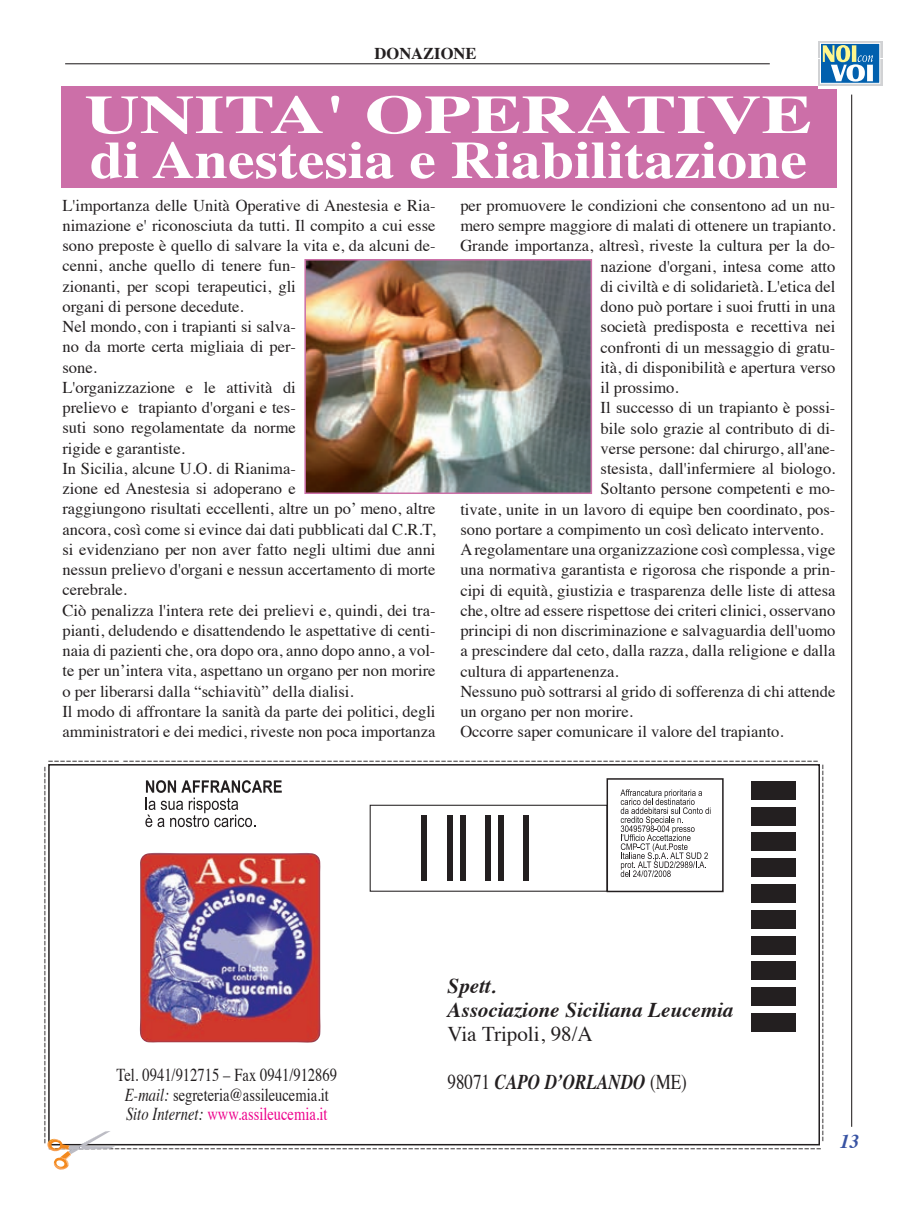
<style>
.page{position:relative;width:915px;height:1212px;background:#fff}
.page>*{position:absolute;margin:0;border:0;box-sizing:border-box;transform-origin:0 0}
.t1{font:700 54px "Times";color:#fff;scale:1.41 1}
.t2{font:700 52.5px "Times";color:#fff;scale:1.14 1}
.t3{font:italic 700 21px/24px "Times";color:#231f20}
.t4{font:italic 700 21px "Times";color:#231f20;scale:.81 1}
.t5{font:21px "Times";color:#231f20}
.t6{font:italic 700 19.5px "Times";color:#3853a3}
.t7{font:18.15px/19.8px "Times";color:#231f20;text-align:center;scale:.8 1}
.t8{font:18px "Times";color:#231f20}
.t9{font:16.5px/20.2px "Times";color:#231f20}
.t10{font:700 16.5px "Times";color:#231f20}
.s1{font-style:italic}
.s2{color:#ed028c}
.s3{font-weight:400;font-style:normal}
</style>
<div class="page">
<div style="left:61px;top:86px;width:776px;height:101px;background:#cc6fa8"></div>
<hr style="left:65px;top:63px;width:704px;height:1px;background:#231f20">
<hr style="left:850px;top:95px;width:1px;height:1032px;background:#231f20">
<svg style="left:818px;top:41px;width:65px;height:48px"></svg>
<div style="left:817px;top:41px;width:64px;height:16px;background:#d1d2d4"></div>
<svg style="left:818px;top:59px;width:63px;height:26px"></svg>
<div style="left:820px;top:43px;width:59px;height:40px;background:#0160ae;border:1px solid #fff"></div>
<svg style="left:822px;top:45px;width:50px;height:37px"></svg>
<img style="left:307px;top:262px;width:282px;height:229px">
<div style="left:304px;top:259px;width:288px;height:235px;border:2px solid #cc6fa8"></div>
<div style="left:751px;top:781px;width:44px;height:18px;background:#231f20"></div>
<div style="left:751px;top:807px;width:44px;height:18px;background:#231f20"></div>
<div style="left:751px;top:833px;width:44px;height:18px;background:#231f20"></div>
<div style="left:751px;top:858px;width:44px;height:18px;background:#231f20"></div>
<div style="left:751px;top:884px;width:44px;height:18px;background:#231f20"></div>
<div style="left:751px;top:910px;width:44px;height:18px;background:#231f20"></div>
<div style="left:751px;top:936px;width:44px;height:18px;background:#231f20"></div>
<div style="left:751px;top:962px;width:44px;height:18px;background:#231f20"></div>
<div style="left:751px;top:987px;width:44px;height:18px;background:#231f20"></div>
<div style="left:751px;top:1013px;width:44px;height:18px;background:#231f20"></div>
<div style="left:606px;top:778px;width:117px;height:114px;border:2px solid #231f20"></div>
<svg style="left:620px;top:789px;width:90px;height:88px"></svg>
<svg style="left:145px;top:780px;width:137px;height:47px"></svg>
<div style="left:369px;top:805px;width:238px;height:87px;border:1px solid #231f20"></div>
<div style="left:523px;top:815px;width:6px;height:66px;background:#231f20"></div>
<div style="left:498px;top:815px;width:5px;height:66px;background:#231f20"></div>
<div style="left:485px;top:815px;width:5px;height:66px;background:#231f20"></div>
<div style="left:459px;top:815px;width:6px;height:66px;background:#231f20"></div>
<div style="left:446px;top:815px;width:6px;height:66px;background:#231f20"></div>
<div style="left:421px;top:815px;width:5px;height:66px;background:#231f20"></div>
<div style="left:48px;top:764px;width:771px;height:381px;border:2px solid #231f20"></div>
<img style="left:139px;top:852px;width:182px;height:191px">
<svg style="left:47px;top:1131px;width:68px;height:39px"></svg>
<p class="t10" style="left:374px;top:37px;width:103px">DONAZIONE</p>
<h1 class="t1" style="left:85px;top:63px;width:517px">UNITA' OPERATIVE</h1>
<h2 class="t2" style="left:90px;top:110px;width:630px">di Anestesia e Riabilitazione</h2>
<p class="t9" style="left:62px;top:194px;width:374px">L'importanza delle Unità Operative di Anestesia e Ria&shy;nimazione e' riconosciuta da tutti. Il compito a cui esse sono preposte è quello di salvare la vita e, da alcuni de&shy;cenni, anche quello di tenere fun-<br>zionanti, per scopi terapeutici, gli<br>organi di persone decedute.<br>Nel mondo, con i trapianti si salva-<br>no da morte certa migliaia di per-<br>sone.<br>L'organizzazione e le attività di<br>prelievo e trapianto d'organi e tes-<br>suti sono regolamentate da norme<br>rigide e garantiste.<br>In Sicilia, alcune U.O. di Rianima-<br>zione ed Anestesia si adoperano e<br>raggiungono risultati eccellenti, altre un po’ meno, altre ancora, così come si evince dai dati pubblicati dal C.R.T, si evidenziano per non aver fatto negli ultimi due anni nessun prelievo d'organi e nessun accertamento di morte cerebrale.<br>Ciò penalizza l'intera rete dei prelievi e, quindi, dei tra&shy;pianti, deludendo e disattendendo le aspettative di centi&shy;naia di pazienti che, ora dopo ora, anno dopo anno, a vol&shy;te per un’intera vita, aspettano un organo per non morire o per liberarsi dalla “schiavitù” della dialisi.<br>Il modo di affrontare la sanità da parte dei politici, degli amministratori e dei medici, riveste non poca importanza</p>
<p class="t9" style="left:460px;top:194px;width:376px">per promuovere le condizioni che consentono ad un nu-</p>
<p class="t9" style="left:460px;top:214px;width:376px">mero sempre maggiore di malati di ottenere un trapianto.</p>
<p class="t9" style="left:460px;top:234px;width:376px">Grande importanza, altresì, riveste la cultura per la do-</p>
<p class="t9" style="left:600px;top:254px;width:236px">nazione d'organi, intesa come atto</p>
<p class="t9" style="left:600px;top:275px;width:236px">di civiltà e di solidarietà. L'etica del</p>
<p class="t9" style="left:600px;top:295px;width:236px">dono può portare i suoi frutti in una</p>
<p class="t9" style="left:600px;top:315px;width:236px">società predisposta e recettiva nei</p>
<p class="t9" style="left:600px;top:335px;width:236px">confronti di un messaggio di gratu-</p>
<p class="t9" style="left:600px;top:356px;width:236px">ità, di disponibilità e apertura verso</p>
<p class="t9" style="left:600px;top:376px;width:79px">il prossimo.</p>
<p class="t9" style="left:600px;top:396px;width:236px">Il successo di un trapianto è possi-</p>
<p class="t9" style="left:600px;top:416px;width:236px">bile solo grazie al contributo di di-</p>
<p class="t9" style="left:600px;top:437px;width:236px">verse persone: dal chirurgo, all'ane-</p>
<p class="t9" style="left:600px;top:457px;width:236px">stesista, dall'infermiere al biologo.</p>
<p class="t9" style="left:600px;top:477px;width:236px">Soltanto persone competenti e mo-</p>
<p class="t9" style="left:460px;top:497px;width:376px">tivate, unite in un lavoro di equipe ben coordinato, pos-</p>
<p class="t9" style="left:460px;top:518px;width:364px">sono portare a compimento un così delicato intervento.</p>
<p class="t9" style="left:460px;top:538px;width:376px">A regolamentare una organizzazione così complessa, vige</p>
<p class="t9" style="left:460px;top:558px;width:376px">una normativa garantista e rigorosa che risponde a prin-</p>
<p class="t9" style="left:460px;top:578px;width:376px">cipi di equità, giustizia e trasparenza delle liste di attesa</p>
<p class="t9" style="left:460px;top:599px;width:376px">che, oltre ad essere rispettose dei criteri clinici, osservano</p>
<p class="t9" style="left:460px;top:619px;width:376px">principi di non discriminazione e salvaguardia dell'uomo</p>
<p class="t9" style="left:460px;top:639px;width:376px">a prescindere dal ceto, dalla razza, dalla religione e dalla</p>
<p class="t9" style="left:460px;top:659px;width:160px">cultura di appartenenza.</p>
<p class="t9" style="left:460px;top:680px;width:376px">Nessuno può sottrarsi al grido di sofferenza di chi attende</p>
<p class="t9" style="left:460px;top:700px;width:174px">un organo per non morire.</p>
<p class="t9" style="left:460px;top:720px;width:325px">Occorre saper comunicare il valore del trapianto.</p>
<p class="t8" style="left:48px;top:742px;width:772px">------------ --------------------------------------------------------------------------------------------------------------------</p>
<p class="t8" style="left:26px;top:1144px;width:379px;rotate:-90deg">---------------------------------------------------------------</p>
<p class="t7" style="left:116px;top:1063px;width:277px">Tel. 0941/912715 – Fax 0941/912869<br><span class="s1">E-mail:</span> segreteria@assileucemia.it<br><span class="s1">Sito Internet:</span> <span class="s2">www.assileucemia.it</span></p>
<p class="t3" style="left:447px;top:972px;width:287px">Spett.<br>Associazione Siciliana Leucemia</p>
<p class="t5" style="left:447px;top:1014px;width:147px">Via Tripoli, 98/A</p>
<p class="t4" style="left:447px;top:1062px;width:297px"><span class="s3">98071</span> CAPO D’ORLANDO <span class="s3">(ME)</span></p>
<p class="t8" style="left:841px;top:764px;width:379px;rotate:90deg">---------------------------------------------------------------</p>
<p class="t8" style="left:821px;top:1167px;width:775px;rotate:-180deg">---------------------------------------------------------------------------------------------------------------------------------</p>
<p class="t6" style="left:839px;top:1123px;width:21px">13</p>
</div>
